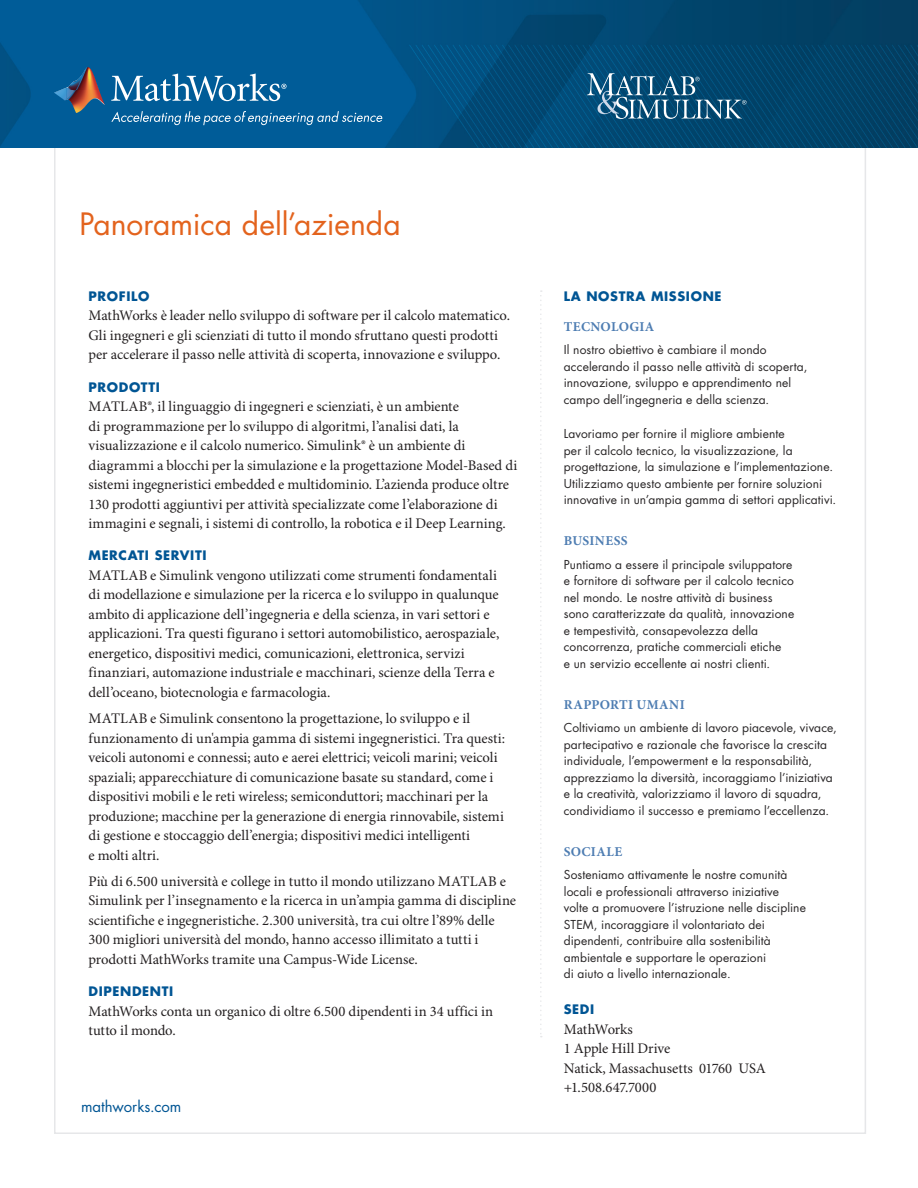
<style>
.page{position:relative;width:918px;height:1188px;background:#fff}
.page>*{position:absolute;margin:0;border:0;box-sizing:border-box;transform-origin:0 0}
.t1{font:30px "Futura Std";color:#e3631d}
.Customer_List{font:15px "Futura Std";color:#005594}
.Text{font:14.7px/19.5px "Minion Pro";letter-spacing:-.005em;color:#231f20}
.Cross_Head_Small{font:700 13.5px "Minion Pro";letter-spacing:.025em;color:#4e7db2}
.Cross_Head{font:700 12.75px "Futura Std";letter-spacing:.05em;color:#005594}
.Mission_Body{font:12px/16.5px "Futura Std";letter-spacing:.01em;color:#282526}
</style>
<div class="page">
<svg style="left:540px;top:290px;width:2px;height:747px"></svg>
<img style="left:0;top:0;width:918px;height:147px">
<img style="left:67px;top:67px;width:32px;height:23px">
<svg style="left:54px;top:87px;width:13px;height:13px"></svg>
<img style="left:67px;top:90px;width:38px;height:23px">
<svg style="left:111px;top:111px;width:271px;height:14px;background:#2d78aa"></svg>
<svg style="left:111px;top:74px;width:176px;height:27px"></svg>
<svg style="left:587px;top:73px;width:160px;height:46px;background:#2f688b"></svg>
<p class="t1" style="left:80px;top:205px;width:323px">Panoramica dell’azienda</p>
<p class="Cross_Head" style="left:88px;top:288px;width:62px">PROFILO</p>
<p class="Text" style="left:88px;top:306px;width:423px">MathWorks è leader nello sviluppo di software per il calcolo matematico.<br>Gli ingegneri e gli scienziati di tutto il mondo sfruttano questi prodotti per accelerare il passo nelle attività di scoperta, innovazione e sviluppo.</p>
<p class="Cross_Head" style="left:88px;top:378px;width:73px">PRODOTTI</p>
<p class="Text" style="left:88px;top:397px;width:430px">MATLAB®, il linguaggio di ingegneri e scienziati, è un ambiente<br>di programmazione per lo sviluppo di algoritmi, l’analisi dati, la visualizzazione e il calcolo numerico. Simulink® è un ambiente di diagrammi a blocchi per la simulazione e la progettazione Model-Based di sistemi ingegneristici embedded e multidominio. L’azienda produce oltre 130 prodotti aggiuntivi per attività specializzate come l’elaborazione di immagini e segnali, i sistemi di controllo, la robotica e il Deep Learning.</p>
<p class="Cross_Head" style="left:88px;top:547px;width:120px">MERCATI SERVITI</p>
<p class="Text" style="left:88px;top:566px;width:412px">MATLAB e Simulink vengono utilizzati come strumenti fondamentali di modellazione e simulazione per la ricerca e lo sviluppo in qualunque ambito di applicazione dell’ingegneria e della scienza, in vari settori e applicazioni. Tra questi figurano i settori automobilistico, aerospaziale, energetico, dispositivi medici, comunicazioni, elettronica, servizi finanziari, automazione industriale e macchinari, scienze della Terra e dell’oceano, biotecnologia e farmacologia.</p>
<p class="Text" style="left:88px;top:709px;width:418px">MATLAB e Simulink consentono la progettazione, lo sviluppo e il funzionamento di un'ampia gamma di sistemi ingegneristici. Tra questi: veicoli autonomi e connessi; auto e aerei elettrici; veicoli marini; veicoli spaziali; apparecchiature di comunicazione basate su standard, come i dispositivi mobili e le reti wireless; semiconduttori; macchinari per la produzione; macchine per la generazione di energia rinnovabile, sistemi di gestione e stoccaggio dell’energia; dispositivi medici intelligenti<br>e molti altri.</p>
<p class="Text" style="left:88px;top:872px;width:429px">Più di 6.500 università e college in tutto il mondo utilizzano MATLAB e Simulink per l’insegnamento e la ricerca in un’ampia gamma di discipline scientifiche e ingegneristiche. 2.300 università, tra cui oltre l’89% delle 300 migliori università del mondo, hanno accesso illimitato a tutti i prodotti MathWorks tramite una Campus-Wide License.</p>
<p class="Cross_Head" style="left:88px;top:983px;width:86px">DIPENDENTI</p>
<p class="Text" style="left:88px;top:1002px;width:406px">MathWorks conta un organico di oltre 6.500 dipendenti in 34 uffici in tutto il mondo.</p>
<p class="Customer_List" style="left:81px;top:1097px;width:102px">mathworks.com</p>
<p class="Cross_Head" style="left:564px;top:288px;width:159px">LA NOSTRA MISSIONE</p>
<p class="Cross_Head_Small" style="left:564px;top:319px;width:92px">TECNOLOGIA</p>
<p class="Mission_Body" style="left:564px;top:342px;width:245px">Il nostro obiettivo è cambiare il mondo accelerando il passo nelle attività di scoperta, innovazione, sviluppo e apprendimento nel campo dell’ingegneria e della scienza.</p>
<p class="Mission_Body" style="left:564px;top:425px;width:274px">Lavoriamo per fornire il migliore ambiente<br>per il calcolo tecnico, la visualizzazione, la progettazione, la simulazione e l’implementazione.<br>Utilizziamo questo ambiente per fornire soluzioni innovative in un’ampia gamma di settori applicativi.</p>
<p class="Cross_Head_Small" style="left:564px;top:533px;width:65px">BUSINESS</p>
<p class="Mission_Body" style="left:564px;top:556px;width:232px">Puntiamo a essere il principale sviluppatore e fornitore di software per il calcolo tecnico nel mondo. Le nostre attività di business sono caratterizzate da qualità, innovazione e tempestività, consapevolezza della concorrenza, pratiche commerciali etiche<br>e un servizio eccellente ai nostri clienti.</p>
<p class="Cross_Head_Small" style="left:564px;top:696px;width:123px">RAPPORTI UMANI</p>
<p class="Mission_Body" style="left:564px;top:720px;width:275px">Coltiviamo un ambiente di lavoro piacevole, vivace, partecipativo e razionale che favorisce la crescita individuale, l’empowerment e la responsabilità, apprezziamo la diversità, incoraggiamo l’iniziativa e la creatività, valorizziamo il lavoro di squadra, condividiamo il successo e premiamo l’eccellenza.</p>
<p class="Cross_Head_Small" style="left:564px;top:843px;width:60px">SOCIALE</p>
<p class="Mission_Body" style="left:564px;top:867px;width:244px">Sosteniamo attivamente le nostre comunità locali e professionali attraverso iniziative volte a promuovere l’istruzione nelle discipline STEM, incoraggiare il volontariato dei dipendenti, contribuire alla sostenibilità ambientale e supportare le operazioni<br>di aiuto a livello internazionale.</p>
<p class="Cross_Head" style="left:564px;top:1001px;width:32px">SEDI</p>
<p class="Text" style="left:564px;top:1020px;width:71px">MathWorks</p>
<p class="Text" style="left:564px;top:1039px;width:108px">1 Apple Hill Drive</p>
<p class="Text" style="left:564px;top:1059px;width:204px">Natick, Massachusetts 01760 USA</p>
<p class="Text" style="left:564px;top:1078px;width:94px">+1.508.647.7000</p>
</div>
